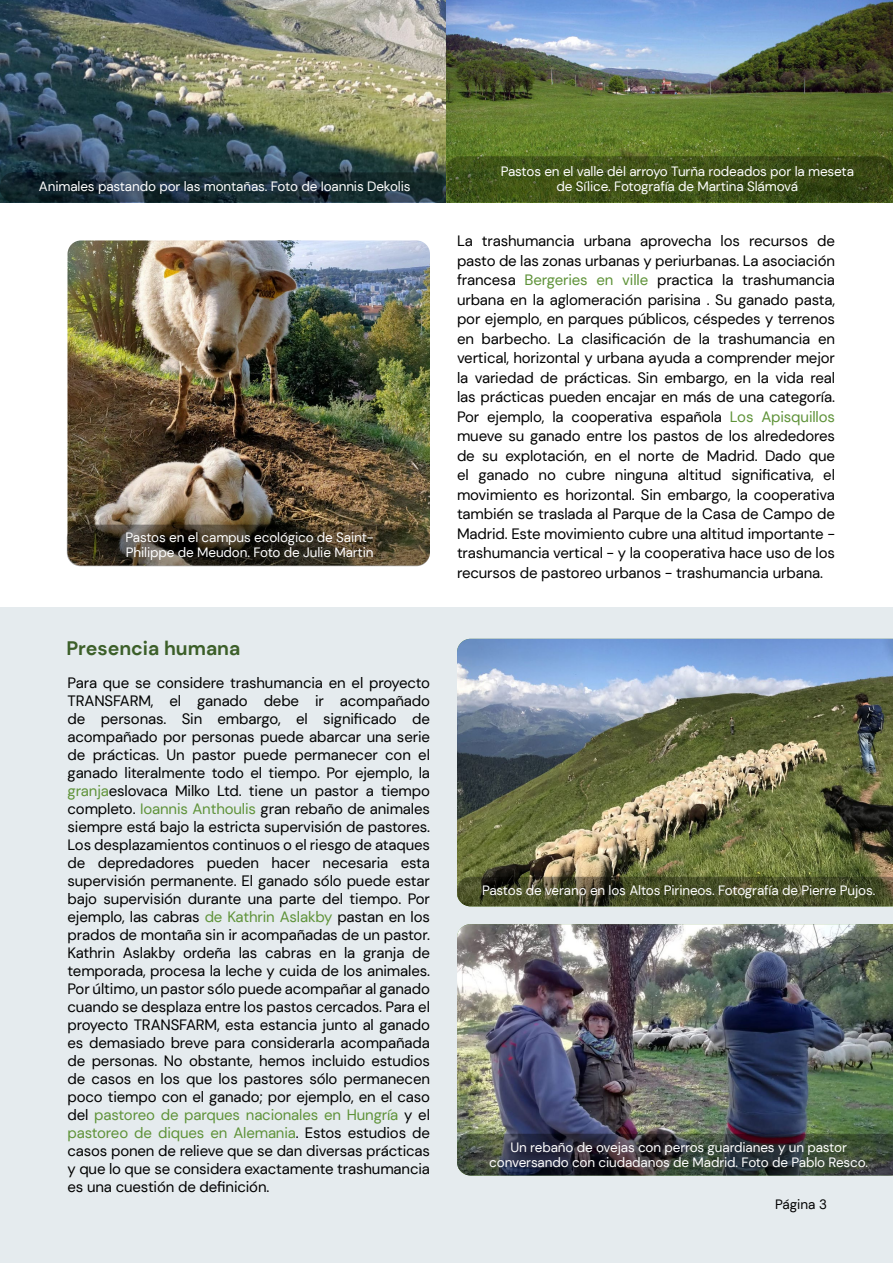
<style>
.page{position:relative;width:893px;height:1263px;background:#fff}
.page>*{position:absolute;margin:0;border:0;box-sizing:border-box;transform-origin:0 0}
.t1{font:700 19.5px "DM Sans";color:#3c5f29}
.t2{font:15px/18px "DM Sans";letter-spacing:-.01em;color:#000;text-align:justify}
.t3{font:13.5px/15px "DM Sans";letter-spacing:-.01em;color:#fff;text-align:center}
.t4{font:13.5px "DM Sans";color:#000}
.s1{color:#5e9238}
</style>
<div class="page">
<img style="left:68px;top:240px;width:362px;height:325px">
<div style="left:0;top:608px;width:893px;height:655px;background:#e5ebee"></div>
<img style="left:0;top:0;width:446px;height:202px">
<img style="left:457px;top:639px;width:436px;height:238px">
<img style="left:457px;top:924px;width:436px;height:210px">
<svg style="left:0;top:172px;width:446px;height:30px;background:#192d35"></svg>
<svg style="left:67px;top:525px;width:363px;height:41px;background:#3e3628"></svg>
<svg style="left:457px;top:877px;width:436px;height:29px;background:#464b28"></svg>
<svg style="left:457px;top:1134px;width:436px;height:41px;background:#353939"></svg>
<img style="left:446px;top:0;width:447px;height:202px">
<svg style="left:446px;top:156px;width:447px;height:46px;background:#3d4f17"></svg>
<p class="t3" style="left:39px;top:178px;width:373px">Animales pastando por las montañas. Foto de Ioannis Dekolis</p>
<p class="t3" style="left:126px;top:530px;width:250px;text-align:left">Pastos en el campus ecológico de Saint-<br>Philippe de Meudon. Foto de Julie Martin</p>
<h1 class="t1" style="left:66px;top:636px;width:175px">Presencia humana</h1>
<p class="t2" style="left:68px;top:674px;width:364px">Para que se considere trashumancia en el proyecto TRANSFARM, el ganado debe ir acompañado de personas. Sin embargo, el significado de acompañado por personas puede abarcar una serie de prácticas. Un pastor puede permanecer con el ganado literalmente todo el tiempo. Por ejemplo, la <span class="s1">granja</span>eslovaca Milko Ltd. tiene un pastor a tiempo completo. <span class="s1">Ioannis Anthoulis</span> gran rebaño de animales siempre está bajo la estricta supervisión de pastores.<br>Los desplazamientos continuos o el riesgo de ataques de depredadores pueden hacer necesaria esta supervisión permanente. El ganado sólo puede estar bajo supervisión durante una parte del tiempo. Por ejemplo, las cabras <span class="s1">de Kathrin Aslakby</span> pastan en los prados de montaña sin ir acompañadas de un pastor.<br>Kathrin Aslakby ordeña las cabras en la granja de temporada, procesa la leche y cuida de los animales.<br>Por último, un pastor sólo puede acompañar al ganado cuando se desplaza entre los pastos cercados. Para el proyecto TRANSFARM, esta estancia junto al ganado es demasiado breve para considerarla acompañada de personas. No obstante, hemos incluido estudios de casos en los que los pastores sólo permanecen poco tiempo con el ganado; por ejemplo, en el caso del <span class="s1">pastoreo de parques nacionales en Hungría</span> y el <span class="s1">pastoreo de diques en Alemania</span>. Estos estudios de casos ponen de relieve que se dan diversas prácticas y que lo que se considera exactamente trashumancia es una cuestión de definición.</p>
<p class="t3" style="left:501px;top:164px;width:355px">Pastos en el valle del arroyo Turňa rodeados por la meseta de Sílice. Fotografía de Martina Slámová</p>
<p class="t2" style="left:457px;top:231px;width:380px;line-height:19.5px">La trashumancia urbana aprovecha los recursos de pasto de las zonas urbanas y periurbanas. La asociación francesa <span class="s1">Bergeries en ville</span> practica la trashumancia urbana en la aglomeración parisina . Su ganado pasta, por ejemplo, en parques públicos, céspedes y terrenos en barbecho. La clasificación de la trashumancia en vertical, horizontal y urbana ayuda a comprender mejor la variedad de prácticas. Sin embargo, en la vida real las prácticas pueden encajar en más de una categoría.<br>Por ejemplo, la cooperativa española <span class="s1">Los Apisquillos </span>mueve su ganado entre los pastos de los alrededores de su explotación, en el norte de Madrid. Dado que el ganado no cubre ninguna altitud significativa, el movimiento es horizontal. Sin embargo, la cooperativa también se traslada al Parque de la Casa de Campo de Madrid. Este movimiento cubre una altitud importante - trashumancia vertical - y la cooperativa hace uso de los recursos de pastoreo urbanos - trashumancia urbana.</p>
<p class="t3" style="left:482px;top:883px;width:395px">Pastos de verano en los Altos Pirineos. Fotografía de Pierre Pujos.</p>
<p class="t3" style="left:489px;top:1140px;width:380px">Un rebaño de ovejas con perros guardianes y un pastor conversando con ciudadanos de Madrid. Foto de Pablo Resco.</p>
<p class="t4" style="left:775px;top:1196px;width:54px">Página 3</p>
</div>
